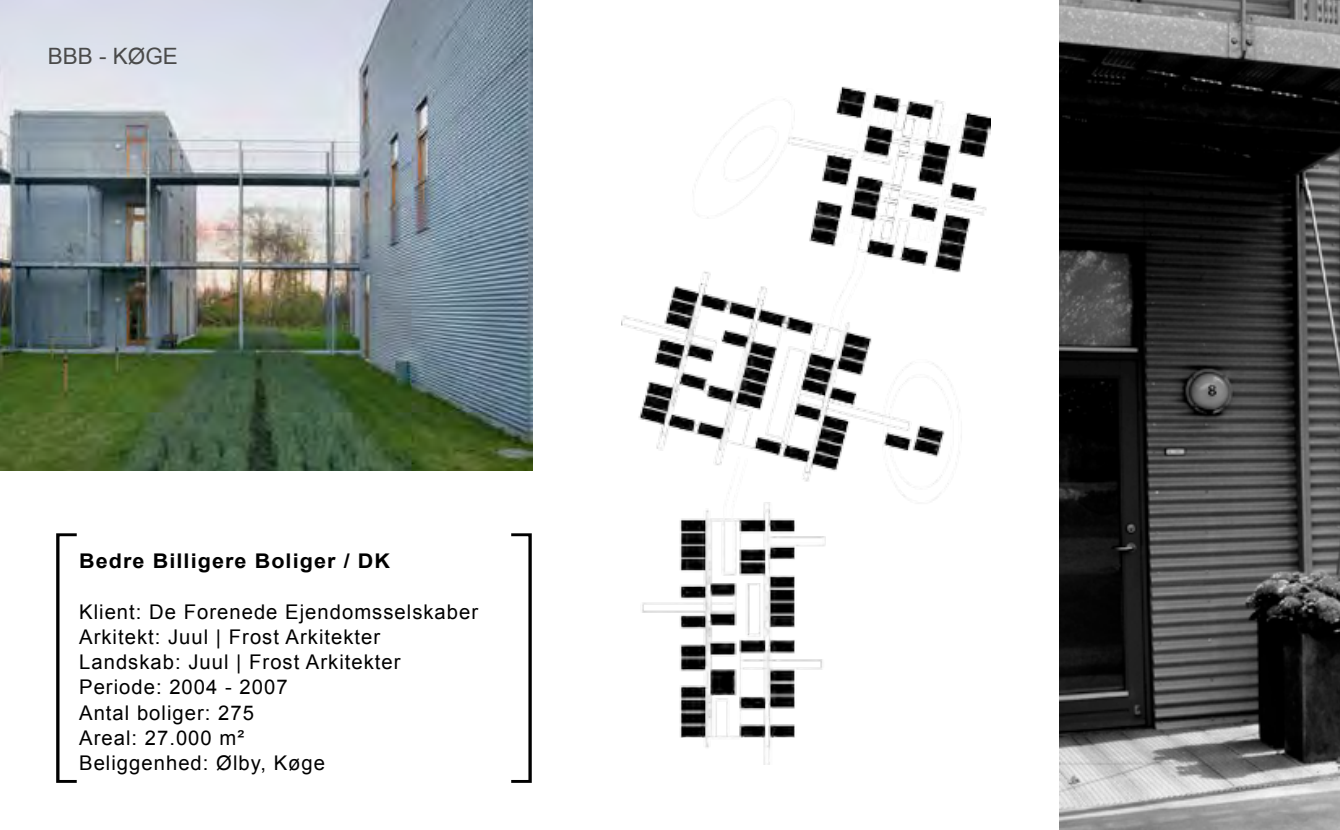
<style>
.page{position:relative;width:1340px;height:830px;background:#fff}
.page>*{position:absolute;margin:0;border:0;box-sizing:border-box;transform-origin:0 0}
.t1{font:22.5px "Arial";color:#4a4a4a}
.t2{font:20.25px/25.2px "Arial";letter-spacing:.05em;color:#000}
.t3{font:700 20.25px "Arial";letter-spacing:.05em;color:#000;scale:1.07 1}
</style>
<div class="page">
<img style="left:0;top:0;width:533px;height:470px">
<img style="left:1059px;top:0;width:280px;height:829px">
<div style="left:56px;top:533px;width:22px;height:249px;border:3px solid #000"></div>
<div style="left:509px;top:533px;width:22px;height:249px;border:3px solid #000"></div>
<img style="left:621px;top:86px;width:369px;height:678px">
<p class="t1" style="left:48px;top:42px;width:132px">BBB - KØGE</p>
<p class="t3" style="left:79px;top:547px;width:292px">Bedre Billigere Boliger / DK</p>
<p class="t2" style="left:79px;top:599px;width:400px">Klient: De Forenede Ejendomsselskaber<br>Arkitekt: Juul | Frost Arkitekter<br>Landskab: Juul | Frost Arkitekter<br>Periode: 2004 - 2007<br>Antal boliger: 275<br>Areal: 27.000 m²<br>Beliggenhed: Ølby, Køge</p>
</div>
